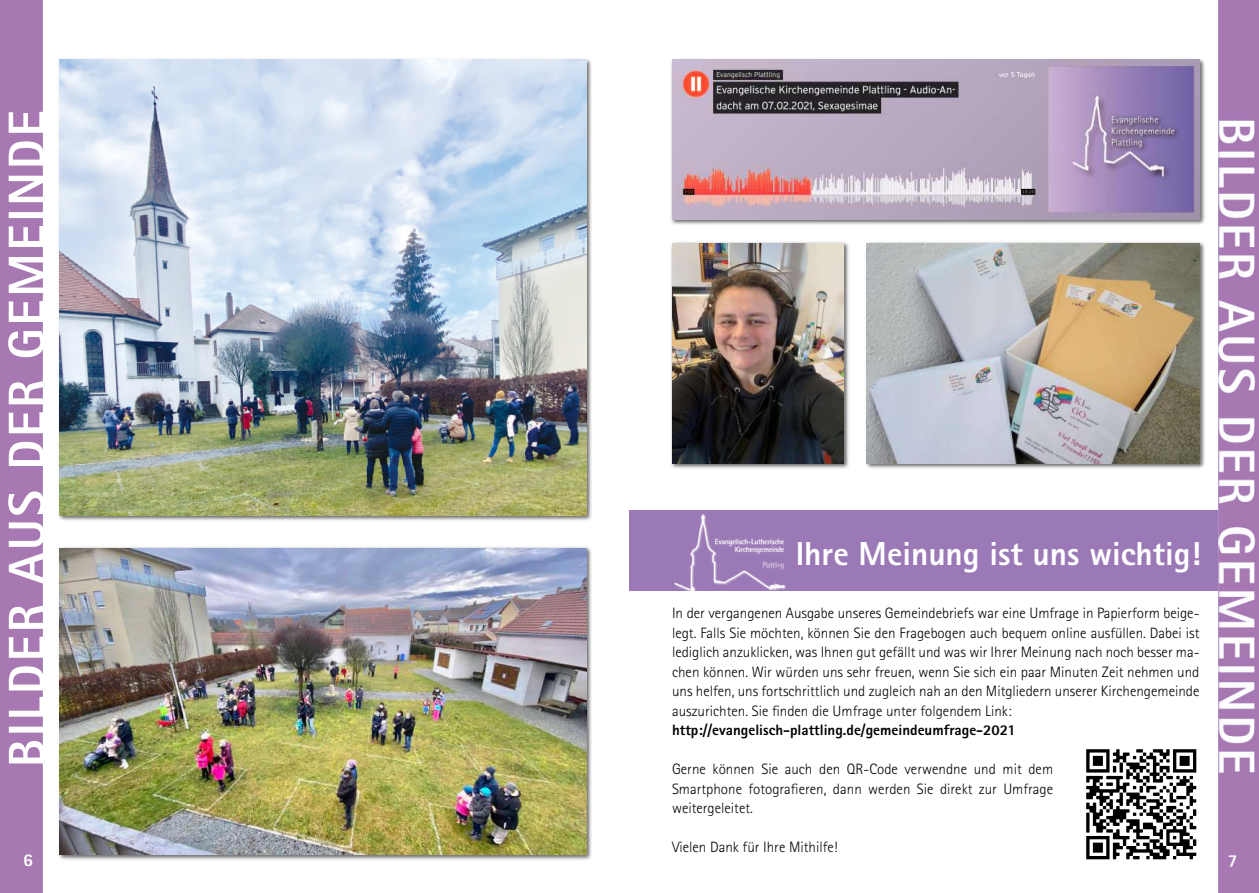
<style>
.page{position:relative;width:1259px;height:893px;background:#fff}
.page>*{position:absolute;margin:0;border:0;box-sizing:border-box;transform-origin:0 0}
.t1{font:800 51px "Rotis Sans Serif Std";letter-spacing:.05em;color:#fff}
.t2{font:800 33.3px "Rotis Sans Serif Std";color:#fff}
.t3{font:800 18px "Rotis Sans Serif Std";color:#fff}
.t4{font:300 15px/19.5px "Rotis Sans Serif Std";color:#000100;text-align:justify}
.t5{font:800 15px "Rotis Sans Serif Std";color:#000100}
</style>
<div class="page">
<img style="left:0;top:0;width:1259px;height:893px">
<img style="left:864px;top:241px;width:341px;height:228px">
<img style="left:866px;top:243px;width:333px;height:220px">
<img style="left:669px;top:241px;width:181px;height:228px">
<img style="left:672px;top:243px;width:172px;height:220px">
<img style="left:57px;top:57px;width:536px;height:464px">
<img style="left:60px;top:60px;width:527px;height:455px">
<img style="left:57px;top:546px;width:536px;height:315px">
<img style="left:60px;top:548px;width:527px;height:307px">
<div style="left:629px;top:510px;width:589px;height:81px;background:#9b79b6"></div>
<img style="left:669px;top:57px;width:536px;height:169px">
<img style="left:672px;top:60px;width:527px;height:160px">
<img style="left:674px;top:515px;width:112px;height:78px">
<img style="left:1070px;top:733px;width:142px;height:142px">
<h1 class="t1" style="left:8px;top:767px;width:658px;rotate:-90deg">BILDER AUS DER GEMEINDE</h1>
<p class="t3" style="left:23px;top:853px;width:12px">4</p>
<p class="t3" style="left:23px;top:854px;width:12px">6</p>
<h2 class="t2" style="left:795px;top:541px;width:407px">Ihre Meinung ist uns wichtig!</h2>
<p class="t4" style="left:672px;top:605px;width:529px">In der vergangenen Ausgabe unseres Gemeindebriefs war eine Umfrage in Papierform beige&shy;legt. Falls Sie möchten, können Sie den Fragebogen auch bequem online ausfüllen. Dabei ist lediglich anzuklicken, was Ihnen gut gefällt und was wir Ihrer Meinung nach noch besser ma&shy;chen können. Wir würden uns sehr freuen, wenn Sie sich ein paar Minuten Zeit nehmen und uns helfen, uns fortschrittlich und zugleich nah an den Mitgliedern unserer Kirchengemeinde auszurichten. Sie finden die Umfrage unter folgendem Link:</p>
<p class="t5" style="left:672px;top:724px;width:345px">http://evangelisch-plattling.de/gemeindeumfrage-2021</p>
<p class="t4" style="left:672px;top:761px;width:382px">Gerne können Sie auch den QR-Code verwendne und mit dem Smartphone fotografieren, dann werden Sie direkt zur Umfrage weitergeleitet.</p>
<p class="t4" style="left:672px;top:839px;width:167px">Vielen Dank für Ihre Mithilfe!</p>
</div>
